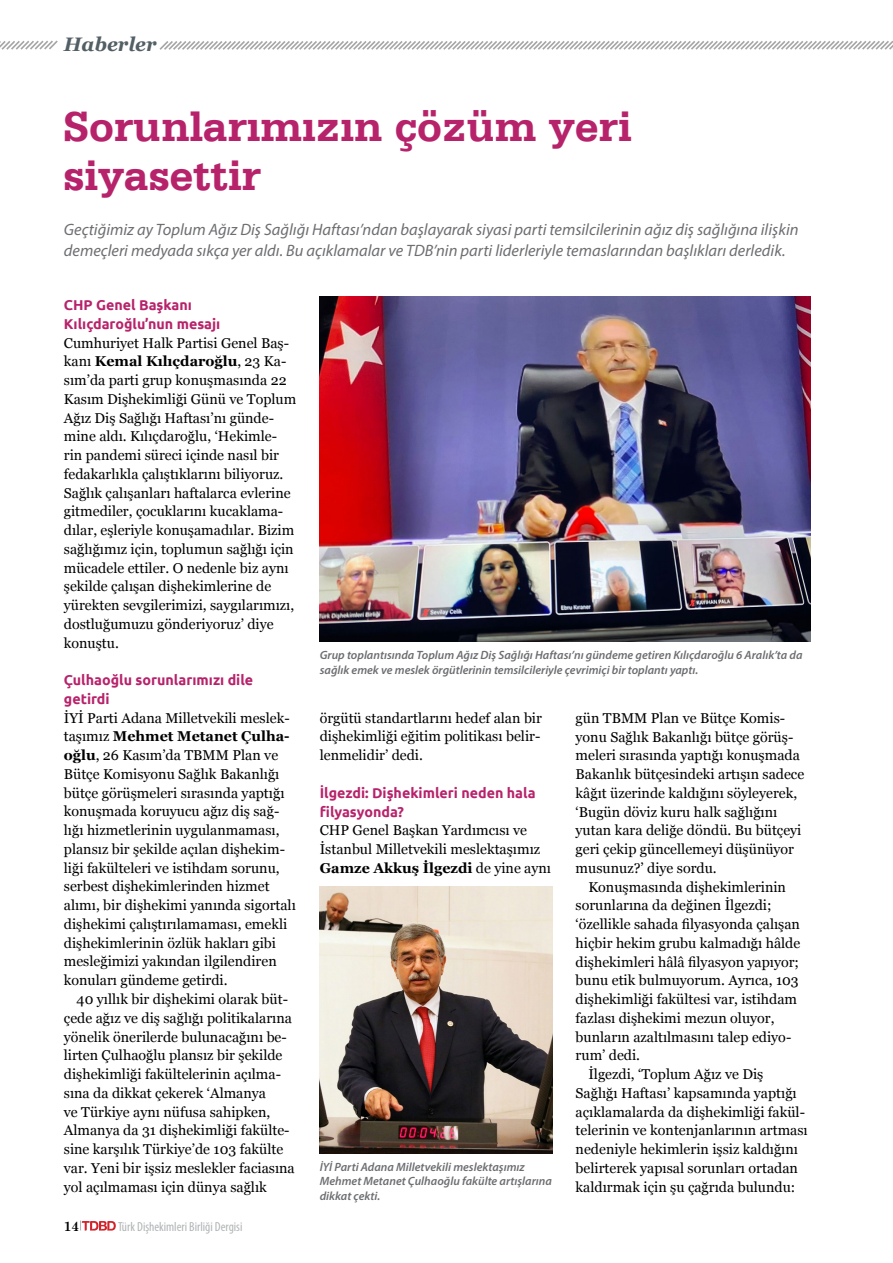
<style>
.page{position:relative;width:893px;height:1263px;background:#fff}
.page>*{position:absolute;margin:0;border:0;box-sizing:border-box;transform-origin:0 0}
.t1{font:700 45px/49.5px "Serifa BT";color:#b7236b}
.t2{font:italic 700 19.5px "Georgia";color:#525f65}
.t3{font:italic 16.5px/21px "Myriad Pro";color:#6d6e71}
.t4{font:14.25px/18.8px "Georgia";color:#000}
.t5{font:700 14.25px/18.8px "Ubuntu";color:#b7236b}
.t6{font:700 13.5px "Century Schoolbook";color:#000}
.t7{font:condensed 13.05px "Myriad Pro";color:#b1b4b6}
.t8{font:italic 600 12px/14.4px "Myriad Pro";color:#6d6e71}
.s1{font-weight:700}
</style>
<div class="page">
<svg style="left:0;top:40px;width:58px;height:10px"></svg>
<svg style="left:159px;top:41px;width:734px;height:9px"></svg>
<svg style="left:80px;top:1220px;width:36px;height:10px"></svg>
<img style="left:320px;top:887px;width:233px;height:266px">
<img style="left:320px;top:297px;width:490px;height:344px">
<h2 class="t2" style="left:64px;top:30px;width:94px">Haberler</h2>
<h1 class="t1" style="left:64px;top:100px;width:570px">Sorunlarımızın çözüm yeri siyasettir</h1>
<p class="t3" style="left:64px;top:218px;width:736px">Geçtiğimiz ay Toplum Ağız Diş Sağlığı Haftası’ndan başlayarak siyasi parti temsilcilerinin ağız diş sağlığına ilişkin demeçleri medyada sıkça yer aldı. Bu açıklamalar ve TDB’nin parti liderleriyle temaslarından başlıkları derledik.</p>
<p class="t5" style="left:64px;top:295px;width:158px">CHP Genel Başkanı<br>Kılıçdaroğlu’nun mesajı</p>
<p class="t4" style="left:64px;top:333px;width:234px">Cumhuriyet Halk Partisi Genel Baş&shy;kanı <span class="s1">Kemal Kılıçdaroğlu</span>, 23 Ka&shy;sım’da parti grup konuşmasında 22<br>Kasım Dişhekimliği Günü ve Toplum Ağız Diş Sağlığı Haftası’nı günde&shy;mine aldı. Kılıçdaroğlu, ‘Hekimle&shy;rin pandemi süreci içinde nasıl bir fedakarlıkla çalıştıklarını biliyoruz.<br>Sağlık çalışanları haftalarca evlerine gitmediler, çocuklarını kucaklama&shy;dılar, eşleriyle konuşamadılar. Bizim sağlığımız için, toplumun sağlığı için mücadele ettiler. O nedenle biz aynı şekilde çalışan dişhekimlerine de yürekten sevgilerimizi, saygılarımızı, dostluğumuzu gönderiyoruz’ diye konuştu.</p>
<p class="t5" style="left:64px;top:670px;width:191px">Çulhaoğlu sorunlarımızı dile getirdi</p>
<p class="t4" style="left:64px;top:708px;width:234px">İYİ Parti Adana Milletvekili meslek&shy;taşımız <span class="s1">Mehmet Metanet Çulha&shy;oğlu</span>, 26 Kasım’da TBMM Plan ve Bütçe Komisyonu Sağlık Bakanlığı bütçe görüşmeleri sırasında yaptığı konuşmada koruyucu ağız diş sağ&shy;lığı hizmetlerinin uygulanmaması, plansız bir şekilde açılan dişhekim&shy;liği fakülteleri ve istihdam sorunu, serbest dişhekimlerinden hizmet alımı, bir dişhekimi yanında sigortalı dişhekimi çalıştırılamaması, emekli dişhekimlerinin özlük hakları gibi mesleğimizi yakından ilgilendiren konuları gündeme getirdi.</p>
<p class="t4" style="left:64px;top:989px;width:232px;text-indent:13px">40 yıllık bir dişhekimi olarak büt&shy;çede ağız ve diş sağlığı politikalarına yönelik önerilerde bulunacağını be&shy;lirten Çulhaoğlu plansız bir şekilde dişhekimliği fakültelerinin açılma&shy;sına da dikkat çekerek ‘Almanya<br>ve Türkiye aynı nüfusa sahipken, Almanya da 31 dişhekimliği fakülte&shy;sine karşılık Türkiye’de 103 fakülte var. Yeni bir işsiz meslekler faciasına yol açılmaması için dünya sağlık</p>
<p class="t6" style="left:64px;top:1217px;width:17px">14</p>
<p class="t7" style="left:118px;top:1218px;width:126px">Türk Dişhekimleri Birliği Dergisi</p>
<p class="t8" style="left:320px;top:648px;width:484px">Grup toplantısında Toplum Ağız Diş Sağlığı Haftası’nı gündeme getiren Kılıçdaroğlu 6 Aralık’ta da sağlık emek ve meslek örgütlerinin temsilcileriyle çevrimiçi bir toplantı yaptı.</p>
<p class="t4" style="left:320px;top:708px;width:224px;text-align:justify">örgütü standartlarını hedef alan bir dişhekimliği eğitim politikası belir&shy;lenmelidir’ dedi.</p>
<p class="t5" style="left:320px;top:783px;width:217px">İlgezdi: Dişhekimleri neden hala filyasyonda?</p>
<p class="t4" style="left:320px;top:820px;width:233px">CHP Genel Başkan Yardımcısı ve<br>İstanbul Milletvekili meslektaşımız<br><span class="s1">Gamze Akkuş İlgezdi</span> de yine aynı</p>
<p class="t8" style="left:320px;top:1159px;width:234px">İYİ Parti Adana Milletvekili meslektaşımız<br>Mehmet Metanet Çulhaoğlu fakülte artışlarına dikkat çekti.</p>
<p class="t4" style="left:576px;top:708px;width:230px">gün TBMM Plan ve Bütçe Komis&shy;yonu Sağlık Bakanlığı bütçe görüş&shy;meleri sırasında yaptığı konuşmada Bakanlık bütçesindeki artışın sadece kâğıt üzerinde kaldığını söyleyerek, ‘Bugün döviz kuru halk sağlığını yutan kara deliğe döndü. Bu bütçeyi geri çekip güncellemeyi düşünüyor musunuz?’ diye sordu.</p>
<p class="t4" style="left:588px;top:877px;width:199px">Konuşmasında dişhekimlerinin</p>
<p class="t4" style="left:576px;top:895px;width:197px">sorunlarına da değinen İlgezdi;</p>
<p class="t4" style="left:576px;top:914px;width:226px">‘özellikle sahada filyasyonda çalışan</p>
<p class="t4" style="left:576px;top:933px;width:226px">hiçbir hekim grubu kalmadığı hâlde</p>
<p class="t4" style="left:576px;top:952px;width:225px">dişhekimleri hâlâ filyasyon yapıyor;</p>
<p class="t4" style="left:576px;top:970px;width:225px">bunu etik bulmuyorum. Ayrıca, 103</p>
<p class="t4" style="left:576px;top:989px;width:223px">dişhekimliği fakültesi var, istihdam</p>
<p class="t4" style="left:576px;top:1008px;width:200px">fazlası dişhekimi mezun oluyor,</p>
<p class="t4" style="left:576px;top:1027px;width:217px">bunların azaltılmasını talep ediyo-</p>
<p class="t4" style="left:576px;top:1045px;width:66px">rum’ dedi.</p>
<p class="t4" style="left:588px;top:1064px;width:177px">İlgezdi, ‘Toplum Ağız ve Diş</p>
<p class="t4" style="left:576px;top:1083px;width:223px">Sağlığı Haftası’ kapsamında yaptığı</p>
<p class="t4" style="left:576px;top:1102px;width:231px">açıklamalarda da dişhekimliği fakül-</p>
<p class="t4" style="left:576px;top:1120px;width:234px">telerinin ve kontenjanlarının artması</p>
<p class="t4" style="left:576px;top:1139px;width:224px">nedeniyle hekimlerin işsiz kaldığını</p>
<p class="t4" style="left:576px;top:1158px;width:224px">belirterek yapısal sorunları ortadan</p>
<p class="t4" style="left:576px;top:1177px;width:221px">kaldırmak için şu çağrıda bulundu:</p>
</div>
